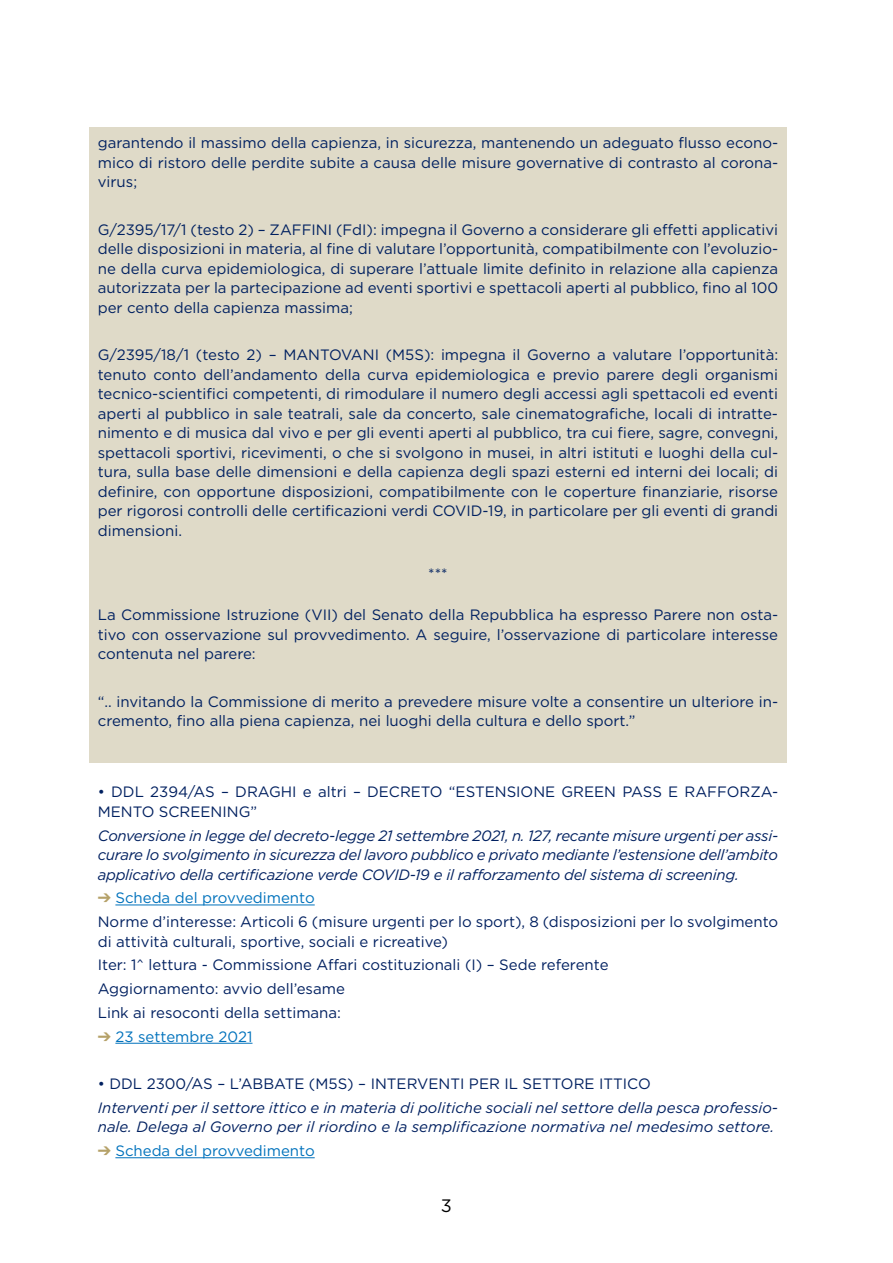
<style>
.page{position:relative;width:893px;height:1263px;background:#fff}
.page>*{position:absolute;margin:0;border:0;box-sizing:border-box;transform-origin:0 0}
.t1{font:18px "Gotham";color:#000}
.t2{font:15px/19.5px "Gotham";color:#002060;text-align:justify}
.t3{font:italic 15px/19.5px "Gotham";color:#002060;text-align:justify}
.t4{font:15px "Gotham";color:#0072bc}
.s1{color:#b5a168}
.s2{color:#0072bc}
</style>
<div class="page">
<div style="left:89px;top:128px;width:698px;height:635px;background:#dfdac8"></div>
<hr style="left:115px;top:904px;width:200px;height:1px;background:#0072bc">
<hr style="left:115px;top:1043px;width:137px;height:1px;background:#0072bc">
<hr style="left:115px;top:1157px;width:200px;height:1px;background:#0072bc">
<p class="t2" style="left:98px;top:133px;width:682px">garantendo il massimo della capienza, in sicurezza, mantenendo un adeguato flusso econo&shy;mico di ristoro delle perdite subite a causa delle misure governative di contrasto al corona&shy;virus;</p>
<p class="t2" style="left:98px;top:219px;width:682px">G/2395/17/1 (testo 2) – ZAFFINI (FdI): impegna il Governo a considerare gli effetti applicativi delle disposizioni in materia, al fine di valutare l’opportunità, compatibilmente con l’evoluzio&shy;ne della curva epidemiologica, di superare l’attuale limite definito in relazione alla capienza autorizzata per la partecipazione ad eventi sportivi e spettacoli aperti al pubblico, fino al 100 per cento della capienza massima;</p>
<p class="t2" style="left:98px;top:345px;width:682px">G/2395/18/1 (testo 2) – MANTOVANI (M5S): impegna il Governo a valutare l’opportunità: tenuto conto dell’andamento della curva epidemiologica e previo parere degli organismi tecnico-scientifici competenti, di rimodulare il numero degli accessi agli spettacoli ed eventi aperti al pubblico in sale teatrali, sale da concerto, sale cinematografiche, locali di intratte&shy;nimento e di musica dal vivo e per gli eventi aperti al pubblico, tra cui fiere, sagre, convegni, spettacoli sportivi, ricevimenti, o che si svolgono in musei, in altri istituti e luoghi della cul&shy;tura, sulla base delle dimensioni e della capienza degli spazi esterni ed interni dei locali; di definire, con opportune disposizioni, compatibilmente con le coperture finanziarie, risorse per rigorosi controlli delle certificazioni verdi COVID-19, in particolare per gli eventi di grandi dimensioni.</p>
<p class="t2" style="left:428px;top:563px;width:21px">***</p>
<p class="t2" style="left:98px;top:605px;width:682px">La Commissione Istruzione (VII) del Senato della Repubblica ha espresso Parere non osta&shy;tivo con osservazione sul provvedimento. A seguire, l’osservazione di particolare interesse contenuta nel parere:</p>
<p class="t2" style="left:98px;top:691px;width:682px">“.. invitando la Commissione di merito a prevedere misure volte a consentire un ulteriore in&shy;cremento, fino alla piena capienza, nei luoghi della cultura e dello sport.”</p>
<p class="t2" style="left:98px;top:782px;width:682px">• DDL 2394/AS – DRAGHI e altri – DECRETO “ESTENSIONE GREEN PASS E RAFFORZA-<br>MENTO SCREENING”</p>
<p class="t3" style="left:98px;top:825px;width:682px">Conversione in legge del decreto-legge 21 settembre 2021, n. 127, recante misure urgenti per assi&shy;curare lo svolgimento in sicurezza del lavoro pubblico e privato mediante l’estensione dell’ambito applicativo della certificazione verde COVID-19 e il rafforzamento del sistema di screening.</p>
<p class="t2" style="left:98px;top:886px;width:682px;line-height:23.7px"><span class="s1">➔</span> <span class="s2">Scheda del provvedimento<br></span>Norme d’interesse: Articoli 6 (misure urgenti per lo sport), 8 (disposizioni per lo svolgimento</p>
<p class="t2" style="left:98px;top:929px;width:512px;line-height:23.7px;text-align:left">di attività culturali, sportive, sociali e ricreative)<br>Iter: 1^ lettura - Commissione Affari costituzionali (I) – Sede referente Aggiornamento: avvio dell’esame<br>Link ai resoconti della settimana:</p>
<p class="t4" style="left:98px;top:1027px;width:156px"><span class="s1">➔</span> 23 settembre 2021</p>
<p class="t2" style="left:98px;top:1074px;width:554px">• DDL 2300/AS – L’ABBATE (M5S) – INTERVENTI PER IL SETTORE ITTICO</p>
<p class="t3" style="left:98px;top:1097px;width:682px">Interventi per il settore ittico e in materia di politiche sociali nel settore della pesca professio&shy;nale. Delega al Governo per il riordino e la semplificazione normativa nel medesimo settore.</p>
<p class="t4" style="left:98px;top:1141px;width:218px"><span class="s1">➔</span> Scheda del provvedimento</p>
<p class="t1" style="left:441px;top:1194px;width:13px">3</p>
</div>
